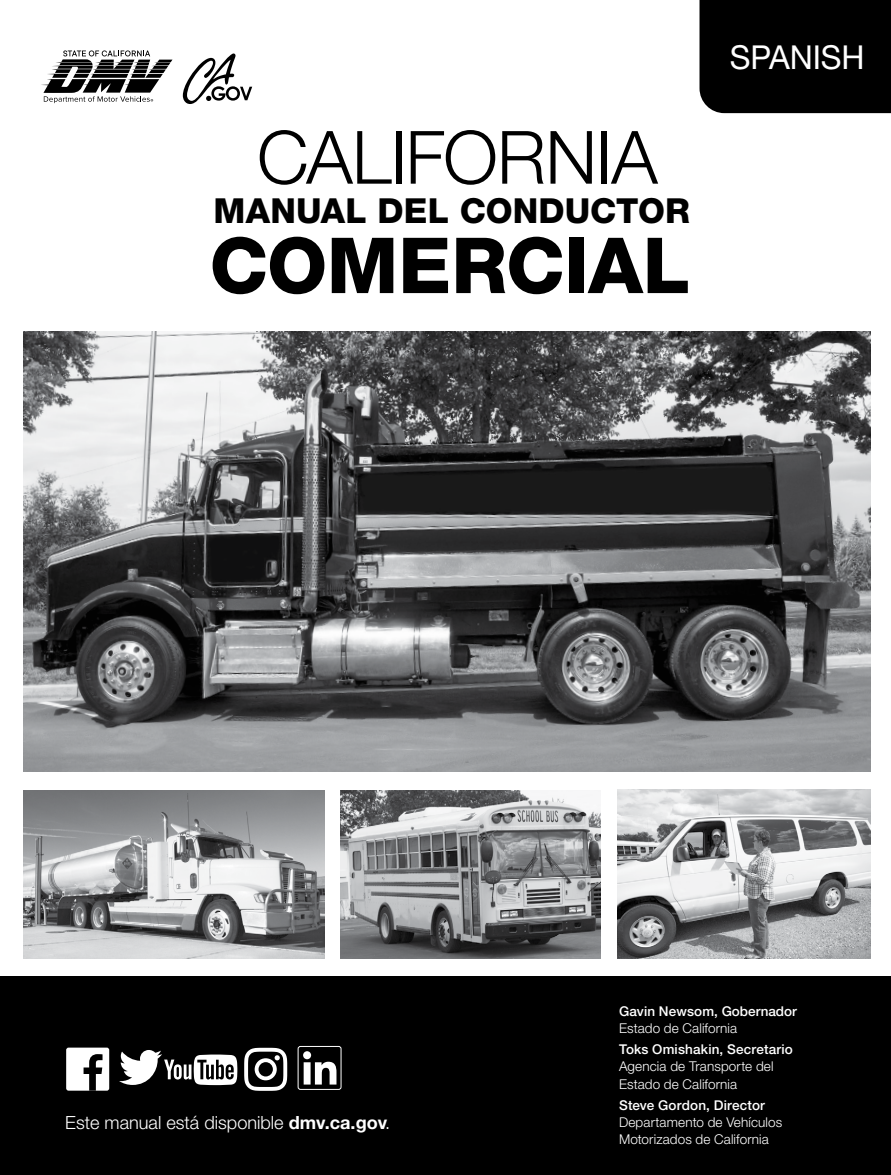
<style>
.page{position:relative;width:891px;height:1175px;background:#fff}
.page>*{position:absolute;margin:0;border:0;box-sizing:border-box;transform-origin:0 0}
.t1{font:800 77.4px "Helvetica Neue LT Std";letter-spacing:-.005em;color:#000}
.t2{font:300 73.5px "Helvetica Neue LT Std";letter-spacing:-.015em;color:#000}
.t3{font:800 34.5px "Helvetica Neue LT Std";color:#000}
.t4{font:33px "Helvetica Neue LT Std";letter-spacing:-.005em;color:#fff}
.t5{font:300 18.15px "Helvetica Neue LT Std";color:#fff}
.t6{font:300 13.5px/17.1px "Helvetica Neue LT Std";letter-spacing:.01em;color:#fff}
.t7{font:500 13.5px "Helvetica Neue LT Std";letter-spacing:.01em;color:#fff}
.s1{font-weight:700}
</style>
<div class="page">
<div style="left:0;top:975px;width:891px;height:199px;background:#000"></div>
<img style="left:23px;top:332px;width:848px;height:439px">
<svg style="left:183px;top:53px;width:69px;height:51px"></svg>
<img style="left:23px;top:790px;width:302px;height:168px">
<img style="left:618px;top:789px;width:253px;height:169px">
<svg style="left:244px;top:1047px;width:43px;height:43px"></svg>
<div style="left:66px;top:1047px;width:43px;height:43px;background:#fff;border-radius:2px"></div>
<svg style="left:84px;top:1054px;width:19px;height:36px"></svg>
<svg style="left:119px;top:1050px;width:118px;height:35px"></svg>
<img style="left:341px;top:790px;width:259px;height:169px">
<svg style="left:41px;top:50px;width:132px;height:53px"></svg>
<div style="left:298px;top:1046px;width:43px;height:43px;border:1px solid #fff;border-radius:2px"></div>
<svg style="left:303px;top:1051px;width:33px;height:33px"></svg>
<div style="left:700px;top:0;width:191px;height:113px;background:#000"></div>
<h2 class="t2" style="left:257px;top:113px;width:402px">CALIFORNIA</h2>
<h3 class="t3" style="left:214px;top:190px;width:478px">MANUAL DEL CONDUCTOR</h3>
<h1 class="t1" style="left:209px;top:219px;width:482px">COMERCIAL</h1>
<h3 class="t4" style="left:730px;top:38px;width:136px">SPANISH</h3>
<h3 class="t5" style="left:65px;top:1111px;width:326px">Este manual está disponible <span class="s1">dmv.ca.gov</span>.</h3>
<p class="t7" style="left:619px;top:1003px;width:179px">Gavin Newsom, Gobernador</p>
<p class="t6" style="left:619px;top:1019px;width:120px">Estado de California</p>
<p class="t7" style="left:619px;top:1041px;width:175px">Toks Omishakin, Secretario</p>
<p class="t6" style="left:619px;top:1057px;width:156px">Agencia de Transporte del<br>Estado de California</p>
<p class="t7" style="left:619px;top:1096px;width:147px">Steve Gordon, Director</p>
<p class="t6" style="left:619px;top:1113px;width:165px">Departamento de Vehículos<br>Motorizados de California</p>
</div>
